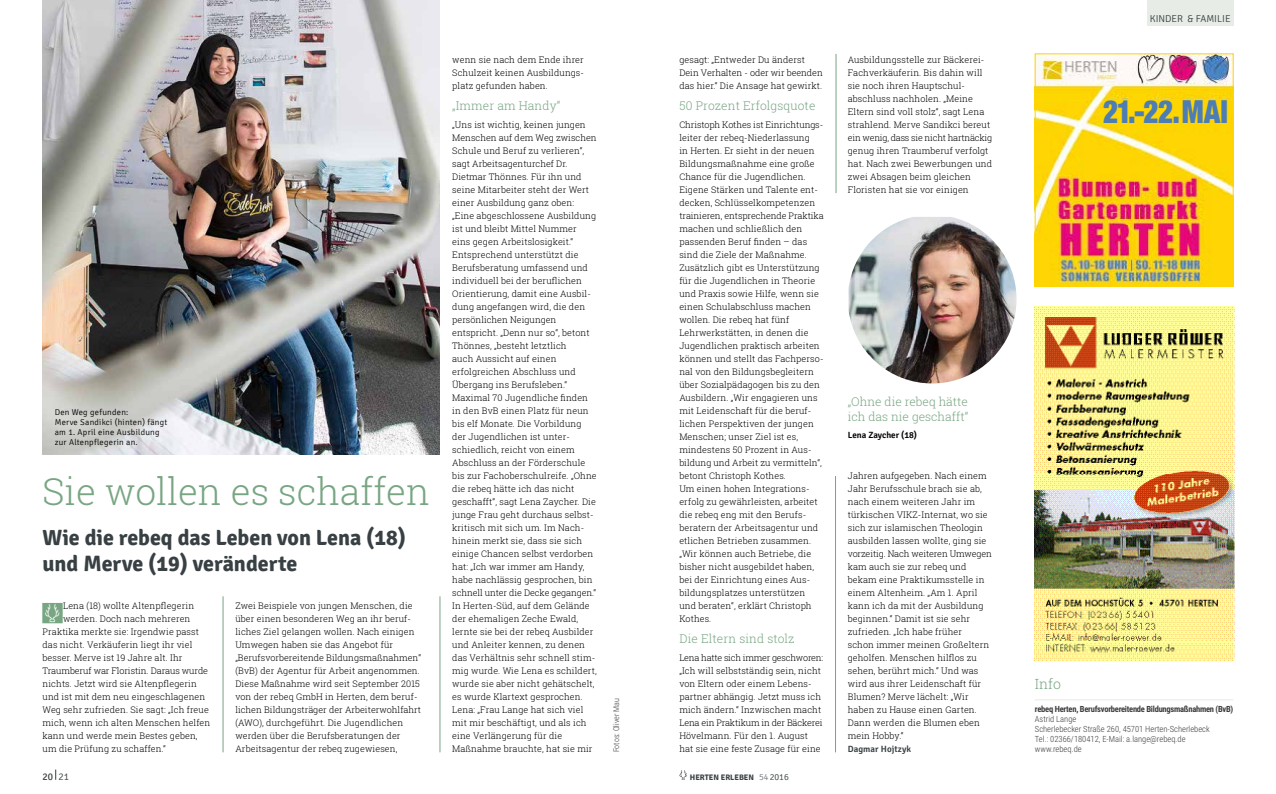
<style>
.page{position:relative;width:1276px;height:794px;background:#fff}
.page>*{position:absolute;margin:0;border:0;box-sizing:border-box;transform-origin:0 0}
.t1{font:300 37px "Roboto Slab";color:#78a582}
.t2{font:900 condensed 31.9px "Helvetica Neue";color:#4c7db5;scale:.91 1}
.t3{font:700 22px/26px "Signika";color:#384043}
.t4{font:20.3px "herten erleben ico";color:#78a582}
.t5{font:300 14px "Roboto Slab";color:#78a582}
.t6{font:300 12px/15px "Roboto Slab";letter-spacing:.005em;color:#78a582}
.t7{font:300 10px "Signika";color:#384043}
.t8{font:10px "Signika";color:#384043}
.t9{font:300 9px/13px "Roboto Slab";letter-spacing:.01em;color:#000}
.t10{font:300 9px "Roboto Slab";letter-spacing:-.01em;color:#000}
.t11{font:600 9px "Signika";color:#000}
.t12{font:600 9px "Signika";letter-spacing:.01em;color:#384043}
.t13{font:300 8.5px/10px "Roboto Condensed";color:#3c3c3b}
.t14{font:300 8.5px/10px "Signika";letter-spacing:.03em;color:#000}
.t15{font:700 8.5px "Roboto Condensed";letter-spacing:-.03em;color:#3c3c3b}
.t16{font:700 8px "Signika";color:#384043}
.t17{font:300 8px "Roboto Condensed";color:#3c3c3b}
.s1{font-weight:300}
.s2{font-weight:300;font-size:9px;color:#6e767a}
.s3{font-weight:300;font-size:9px}
</style>
<div class="page">
<svg style="left:679px;top:770px;width:8px;height:10px"></svg>
<img style="left:43px;top:0;width:397px;height:454px">
<hr style="left:1035px;top:699px;width:198px;height:1px;background:#e7ede6">
<hr style="left:835px;top:476px;width:1px;height:276px;background:#78a582">
<hr style="left:440px;top:596px;width:1px;height:156px;background:#78a582">
<hr style="left:223px;top:596px;width:1px;height:156px;background:#78a582">
<hr style="left:836px;top:54px;width:1px;height:139px;background:#78a582">
<img style="left:848px;top:217px;width:168px;height:166px">
<img style="left:1035px;top:307px;width:200px;height:354px">
<img style="left:1037px;top:56px;width:194px;height:228px">
<div style="left:1105px;top:99px;width:125px;height:28px;background:#ffd500"></div>
<div style="left:1035px;top:54px;width:198px;height:232px;border:1px solid #ffd500"></div>
<div style="left:1146px;top:0;width:87px;height:26px;background:#e7ede6"></div>
<p class="t14" style="left:55px;top:407px;width:114px">Den Weg gefunden:<br>Merve Sandikci (hinten) fängt am 1. April eine Ausbildung zur Altenpflegerin an.</p>
<h1 class="t1" style="left:43px;top:466px;width:389px">Sie wollen es schaffen</h1>
<h3 class="t3" style="left:43px;top:525px;width:365px">Wie die rebeq das Leben von Lena (18) und Merve (19) veränderte</h3>
<h3 class="t4" style="left:43px;top:602px;width:22px">h</h3>
<p class="t9" style="left:63px;top:599px;width:133px">Lena (18) wollte Altenpflegerin</p>
<p class="t9" style="left:63px;top:612px;width:129px">werden. Doch nach mehreren</p>
<p class="t9" style="left:43px;top:625px;width:158px">Praktika merkte sie: Irgendwie passt</p>
<p class="t9" style="left:43px;top:638px;width:151px">das nicht. Verkäuferin liegt ihr viel</p>
<p class="t9" style="left:43px;top:651px;width:141px">besser. Merve ist 19 Jahre alt. Ihr</p>
<p class="t10" style="left:43px;top:665px;width:167px">Traumberuf war Floristin. Daraus wurde</p>
<p class="t9" style="left:43px;top:677px;width:156px">nichts. Jetzt wird sie Altenpflegerin</p>
<p class="t9" style="left:43px;top:690px;width:164px">und ist mit dem neu eingeschlagenen</p>
<p class="t9" style="left:43px;top:703px;width:168px">Weg sehr zufrieden. Sie sagt: „Ich freue</p>
<p class="t9" style="left:43px;top:716px;width:169px">mich, wenn ich alten Menschen helfen</p>
<p class="t9" style="left:43px;top:729px;width:157px">kann und werde mein Bestes geben,</p>
<p class="t9" style="left:43px;top:742px;width:125px">um die Prüfung zu schaffen.“</p>
<p class="t9" style="left:235px;top:599px;width:187px">Zwei Beispiele von jungen Menschen, die über einen besonderen Weg an ihr beruf&shy;liches Ziel gelangen wollen. Nach einigen Umwegen haben sie das Angebot für „Berufsvorbereitende Bildungsmaßnahmen“ (BvB) der Agentur für Arbeit angenommen.<br>Diese Maßnahme wird seit September 2015 von der rebeq GmbH in Herten, dem beruf&shy;lichen Bildungsträger der Arbeiterwohlfahrt (AWO), durchgeführt. Die Jugendlichen werden über die Berufsberatungen der Arbeitsagentur der rebeq zugewiesen,</p>
<p class="t9" style="left:452px;top:53px;width:133px;text-align:justify">wenn sie nach dem Ende ihrer Schulzeit keinen Ausbildungs&shy;platz gefunden haben.</p>
<h3 class="t6" style="left:452px;top:98px;width:110px">„Immer am Handy“</h3>
<p class="t9" style="left:452px;top:118px;width:146px">„Uns ist wichtig, keinen jungen<br>Menschen auf dem Weg zwischen<br>Schule und Beruf zu verlieren“, sagt Arbeitsagenturchef Dr.<br>Dietmar Thönnes. Für ihn und seine Mitarbeiter steht der Wert einer Ausbildung ganz oben: „Eine abgeschlossene Ausbildung ist und bleibt Mittel Nummer eins gegen Arbeitslosigkeit.“<br>Entsprechend unterstützt die<br>Berufsberatung umfassend und individuell bei der beruflichen<br>Orientierung, damit eine Ausbil&shy;dung angefangen wird, die den persönlichen Neigungen entspricht. „Denn nur so“, betont<br>Thönnes, „besteht letztlich<br>auch Aussicht auf einen erfolgreichen Abschluss und<br>Übergang ins Berufsleben.“<br>Maximal 70 Jugendliche finden in den BvB einen Platz für neun bis elf Monate. Die Vorbildung der Jugendlichen ist unter&shy;schiedlich, reicht von einem<br>Abschluss an der Förderschule bis zur Fachoberschulreife. „Ohne die rebeq hätte ich das nicht geschafft“, sagt Lena Zaycher. Die junge Frau geht durchaus selbst&shy;kritisch mit sich um. Im Nach&shy;hinein merkt sie, dass sie sich einige Chancen selbst verdorben hat: „Ich war immer am Handy, habe nachlässig gesprochen, bin schnell unter die Decke gegangen.“<br>In Herten-Süd, auf dem Gelände der ehemaligen Zeche Ewald, lernte sie bei der rebeq Ausbilder und Anleiter kennen, zu denen das Verhältnis sehr schnell stim&shy;mig wurde. Wie Lena es schildert, wurde sie aber nicht gehätschelt, es wurde Klartext gesprochen.<br>Lena: „Frau Lange hat sich viel mit mir beschäftigt, und als ich eine Verlängerung für die<br>Maßnahme brauchte, hat sie mir</p>
<p class="t17" style="left:611px;top:752px;width:55px;rotate:-90deg">Fotos: Oliver Mau</p>
<p class="t9" style="left:679px;top:53px;width:145px">gesagt: „Entweder Du änderst<br>Dein Verhalten - oder wir beenden das hier.“ Die Ansage hat gewirkt.</p>
<h3 class="t6" style="left:679px;top:98px;width:138px">50 Prozent Erfolgsquote</h3>
<p class="t9" style="left:679px;top:118px;width:146px">Christoph Kothes ist Einrichtungs&shy;leiter der rebeq-Niederlassung<br>in Herten. Er sieht in der neuen<br>Bildungsmaßnahme eine große<br>Chance für die Jugendlichen.<br>Eigene Stärken und Talente ent&shy;decken, Schlüsselkompetenzen trainieren, entsprechende Praktika machen und schließlich den passenden Beruf finden – das sind die Ziele der Maßnahme.<br>Zusätzlich gibt es Unterstützung für die Jugendlichen in Theorie und Praxis sowie Hilfe, wenn sie einen Schulabschluss machen wollen. Die rebeq hat fünf<br>Lehrwerkstätten, in denen die<br>Jugendlichen praktisch arbeiten können und stellt das Fachperso&shy;nal von den Bildungsbegleitern über Sozialpädagogen bis zu den<br>Ausbildern. „Wir engagieren uns mit Leidenschaft für die beruf&shy;lichen Perspektiven der jungen<br>Menschen; unser Ziel ist es, mindestens 50 Prozent in Aus&shy;bildung und Arbeit zu vermitteln“, betont Christoph Kothes.<br>Um einen hohen Integrations&shy;erfolg zu gewährleisten, arbeitet die rebeq eng mit den Berufs&shy;beratern der Arbeitsagentur und etlichen Betrieben zusammen. „Wir können auch Betriebe, die bisher nicht ausgebildet haben, bei der Einrichtung eines Aus&shy;bildungsplatzes unterstützen und beraten“, erklärt Christoph<br>Kothes.</p>
<h3 class="t6" style="left:679px;top:631px;width:117px">Die Eltern sind stolz</h3>
<p class="t9" style="left:679px;top:651px;width:145px">Lena hatte sich immer geschworen: „Ich will selbstständig sein, nicht von Eltern oder einem Lebens&shy;partner abhängig. Jetzt muss ich mich ändern.“ Inzwischen macht<br>Lena ein Praktikum in der Bäckerei<br>Hövelmann. Für den 1. August hat sie eine feste Zusage für eine</p>
<p class="t8" style="left:43px;top:771px;width:28px">20 <span class="s1">21</span></p>
<p class="t16" style="left:690px;top:772px;width:100px">herten erleben <span class="s2">54</span><span class="s3">2016</span></p>
<p class="t9" style="left:848px;top:53px;width:146px">Ausbildungsstelle zur Bäckerei-<br>Fachverkäuferin. Bis dahin will sie noch ihren Hauptschul&shy;abschluss nachholen. „Meine<br>Eltern sind voll stolz“, sagt Lena strahlend. Merve Sandikci bereut ein wenig, dass sie nicht hartnäckig genug ihren Traumberuf verfolgt hat. Nach zwei Bewerbungen und zwei Absagen beim gleichen<br>Floristen hat sie vor einigen</p>
<h3 class="t6" style="left:848px;top:393px;width:122px">„Ohne die rebeq hätte ich das nie geschafft“</h3>
<p class="t11" style="left:848px;top:429px;width:71px">Lena Zaycher (18)</p>
<p class="t9" style="left:848px;top:469px;width:146px">Jahren aufgegeben. Nach einem<br>Jahr Berufsschule brach sie ab, nach einem weiteren Jahr im türkischen VIKZ-Internat, wo sie sich zur islamischen Theologin ausbilden lassen wollte, ging sie vorzeitig. Nach weiteren Umwegen kam auch sie zur rebeq und bekam eine Praktikumsstelle in einem Altenheim. „Am 1. April kann ich da mit der Ausbildung beginnen.“ Damit ist sie sehr zufrieden. „Ich habe früher<br>schon immer meinen Großeltern geholfen. Menschen hilflos zu sehen, berührt mich.“ Und was wird aus ihrer Leidenschaft für<br>Blumen? Merve lächelt: „Wir haben zu Hause einen Garten.<br>Dann werden die Blumen eben mein Hobby.“</p>
<p class="t12" style="left:848px;top:743px;width:65px">Dagmar Hojtzyk</p>
<p class="t7" style="left:1150px;top:13px;width:82px">Kinder &amp; Familie</p>
<h2 class="t2" style="left:1103px;top:92px;width:139px">21.-22. MAI</h2>
<h3 class="t5" style="left:1035px;top:674px;width:28px">Info</h3>
<p class="t15" style="left:1035px;top:703px;width:200px">rebeq Herten, Berufsvorbereitende Bildungsmaßnahmen (BvB)</p>
<p class="t13" style="left:1035px;top:713px;width:176px">Astrid Lange<br>Scherlebecker Straße 260, 45701 Herten-Scherlebeck<br>Tel.: 02366/180412, E-Mail: a.lange@rebeq.de www.rebeq.de</p>
</div>
